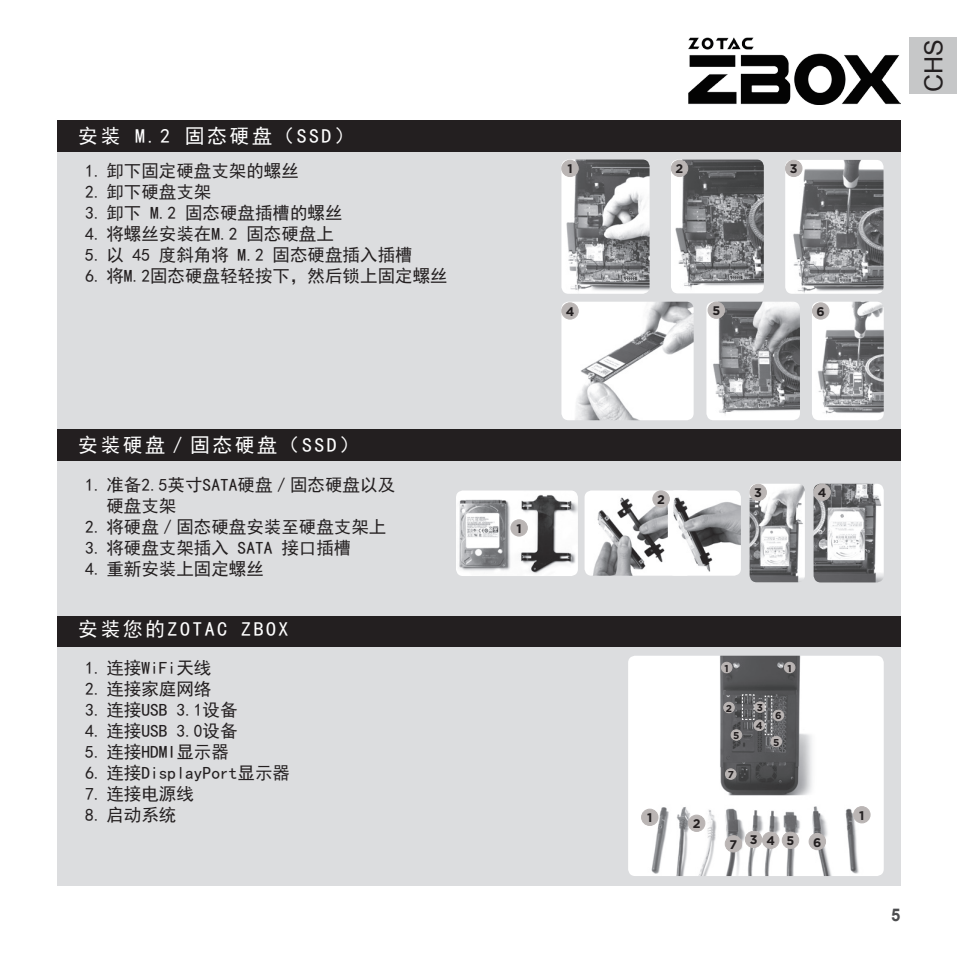
<style>
.page{position:relative;width:957px;height:957px;background:#fff}
.page>*{position:absolute;margin:0;border:0;box-sizing:border-box;transform-origin:0 0}
.t1{font:25px "Arial";color:#231f20}
.t2{font:20px "Sim Hei";letter-spacing:.12em;color:#fff}
.t3{font:17.5px/21px "Sim Hei";color:#231f20}
.t4{font:700 17.5px "Arial";color:#4c4d4f;scale:.95 1}
.t5{font:700 12.5px "Gotham";color:#231f20}
.t6{font:700 10px/18.2px "Gotham";color:#231f20}
</style>
<div class="page">
<div style="left:57px;top:615px;width:843px;height:32px;background:#231f20"></div>
<div style="left:57px;top:120px;width:843px;height:32px;background:#231f20"></div>
<div style="left:57px;top:429px;width:843px;height:32px;background:#231f20"></div>
<div style="left:57px;top:647px;width:843px;height:239px;background:#dcdddf"></div>
<div style="left:57px;top:152px;width:843px;height:277px;background:#dcdddf"></div>
<div style="left:57px;top:461px;width:843px;height:154px;background:#dcdddf"></div>
<img style="left:688px;top:38px;width:212px;height:66px">
<div style="left:910px;top:38px;width:47px;height:56px;background:#c6c7c8"></div>
<img style="left:561px;top:159px;width:88px;height:135px">
<img style="left:671px;top:159px;width:93px;height:134px">
<img style="left:785px;top:160px;width:98px;height:134px">
<img style="left:561px;top:302px;width:132px;height:118px">
<img style="left:706px;top:302px;width:94px;height:118px">
<img style="left:812px;top:302px;width:71px;height:118px">
<div style="left:562px;top:160px;width:16px;height:17px;background:#bab5b4;border-radius:50%"></div>
<div style="left:561px;top:160px;width:17px;height:17px;border:1px solid #bab5b4;border-radius:50%"></div>
<div style="left:671px;top:160px;width:17px;height:17px;background:#bab5b4;border-radius:50%"></div>
<div style="left:671px;top:160px;width:17px;height:17px;border:1px solid #bab5b4;border-radius:50%"></div>
<div style="left:785px;top:160px;width:17px;height:17px;background:#bab5b4;border-radius:50%"></div>
<div style="left:785px;top:160px;width:17px;height:17px;border:1px solid #bab5b4;border-radius:50%"></div>
<div style="left:562px;top:303px;width:16px;height:16px;background:#bab5b4;border-radius:50%"></div>
<div style="left:561px;top:302px;width:17px;height:17px;border:1px solid #bab5b4;border-radius:50%"></div>
<div style="left:708px;top:302px;width:16px;height:16px;background:#bab5b4;border-radius:50%"></div>
<div style="left:708px;top:302px;width:17px;height:17px;border:1px solid #bab5b4;border-radius:50%"></div>
<div style="left:812px;top:303px;width:17px;height:16px;background:#bab5b4;border-radius:50%"></div>
<div style="left:812px;top:302px;width:17px;height:17px;border:1px solid #bab5b4;border-radius:50%"></div>
<img style="left:813px;top:484px;width:70px;height:98px">
<img style="left:749px;top:484px;width:56px;height:98px">
<img style="left:456px;top:490px;width:122px;height:86px">
<img style="left:584px;top:490px;width:84px;height:86px">
<img style="left:668px;top:490px;width:73px;height:86px">
<div style="left:511px;top:520px;width:16px;height:16px;background:#bab5b4;border-radius:50%"></div>
<div style="left:510px;top:519px;width:18px;height:17px;border:1px solid #bab5b4;border-radius:50%"></div>
<div style="left:653px;top:491px;width:16px;height:16px;background:#bab5b4;border-radius:50%"></div>
<div style="left:652px;top:490px;width:17px;height:17px;border:1px solid #bab5b4;border-radius:50%"></div>
<div style="left:750px;top:484px;width:16px;height:16px;background:#bab5b4;border-radius:50%"></div>
<div style="left:749px;top:484px;width:18px;height:17px;border:1px solid #bab5b4;border-radius:50%"></div>
<div style="left:814px;top:484px;width:16px;height:16px;background:#bab5b4;border-radius:50%"></div>
<div style="left:813px;top:484px;width:17px;height:17px;border:1px solid #bab5b4;border-radius:50%"></div>
<img style="left:628px;top:656px;width:255px;height:220px">
<div style="left:721px;top:662px;width:11px;height:11px;background:#bab5b4;border-radius:50%"></div>
<div style="left:721px;top:662px;width:11px;height:11px;border:1px solid #bab5b4;border-radius:50%"></div>
<div style="left:641px;top:809px;width:17px;height:16px;background:#bab5b4;border-radius:50%"></div>
<div style="left:641px;top:809px;width:17px;height:17px;border:1px solid #bab5b4;border-radius:50%"></div>
<div style="left:688px;top:815px;width:17px;height:16px;background:#bab5b4;border-radius:50%"></div>
<div style="left:688px;top:815px;width:17px;height:17px;border:1px solid #bab5b4;border-radius:50%"></div>
<div style="left:784px;top:662px;width:11px;height:11px;background:#bab5b4;border-radius:50%"></div>
<div style="left:784px;top:662px;width:11px;height:11px;border:1px solid #bab5b4;border-radius:50%"></div>
<div style="left:723px;top:702px;width:11px;height:11px;background:#bab5b4;border-radius:50%"></div>
<div style="left:723px;top:702px;width:11px;height:11px;border:1px solid #bab5b4;border-radius:50%"></div>
<div style="left:755px;top:702px;width:10px;height:10px;background:#bab5b4;border-radius:50%"></div>
<div style="left:754px;top:701px;width:11px;height:11px;border:1px solid #bab5b4;border-radius:50%"></div>
<svg style="left:741px;top:694px;width:14px;height:26px"></svg>
<div style="left:754px;top:720px;width:10px;height:10px;background:#bab5b4;border-radius:50%"></div>
<div style="left:753px;top:720px;width:12px;height:11px;border:1px solid #bab5b4;border-radius:50%"></div>
<div style="left:731px;top:730px;width:10px;height:10px;background:#bab5b4;border-radius:50%"></div>
<div style="left:731px;top:729px;width:11px;height:11px;border:1px solid #bab5b4;border-radius:50%"></div>
<div style="left:773px;top:710px;width:10px;height:10px;background:#bab5b4;border-radius:50%"></div>
<div style="left:772px;top:710px;width:12px;height:11px;border:1px solid #bab5b4;border-radius:50%"></div>
<svg style="left:764px;top:695px;width:8px;height:40px"></svg>
<div style="left:771px;top:736px;width:10px;height:11px;background:#bab5b4;border-radius:50%"></div>
<div style="left:770px;top:736px;width:12px;height:11px;border:1px solid #bab5b4;border-radius:50%"></div>
<div style="left:745px;top:831px;width:17px;height:16px;background:#bab5b4;border-radius:50%"></div>
<div style="left:745px;top:831px;width:17px;height:17px;border:1px solid #bab5b4;border-radius:50%"></div>
<div style="left:782px;top:832px;width:16px;height:16px;background:#bab5b4;border-radius:50%"></div>
<div style="left:782px;top:832px;width:17px;height:17px;border:1px solid #bab5b4;border-radius:50%"></div>
<div style="left:809px;top:833px;width:16px;height:16px;background:#bab5b4;border-radius:50%"></div>
<div style="left:809px;top:833px;width:17px;height:17px;border:1px solid #bab5b4;border-radius:50%"></div>
<div style="left:853px;top:806px;width:17px;height:17px;background:#bab5b4;border-radius:50%"></div>
<div style="left:853px;top:806px;width:17px;height:17px;border:1px solid #bab5b4;border-radius:50%"></div>
<div style="left:725px;top:835px;width:16px;height:17px;background:#bab5b4;border-radius:50%"></div>
<div style="left:725px;top:835px;width:17px;height:17px;border:1px solid #bab5b4;border-radius:50%"></div>
<div style="left:725px;top:769px;width:11px;height:10px;background:#bab5b4;border-radius:50%"></div>
<div style="left:725px;top:768px;width:11px;height:11px;border:1px solid #bab5b4;border-radius:50%"></div>
<div style="left:762px;top:832px;width:17px;height:16px;background:#bab5b4;border-radius:50%"></div>
<div style="left:762px;top:832px;width:17px;height:17px;border:1px solid #bab5b4;border-radius:50%"></div>
<p class="t2" style="left:78px;top:126px;width:277px">安装 M.2 固态硬盘（SSD）</p>
<p class="t3" style="left:85px;top:161px;width:215px">1. 卸下固定硬盘支架的螺丝</p>
<p class="t3" style="left:85px;top:182px;width:128px">2. 卸下硬盘支架</p>
<p class="t3" style="left:85px;top:203px;width:259px">3. 卸下 M.2 固态硬盘插槽的螺丝</p>
<p class="t3" style="left:85px;top:224px;width:250px">4. 将螺丝安装在M.2 固态硬盘上</p>
<p class="t3" style="left:85px;top:245px;width:329px">5. 以 45 度斜角将 M.2 固态硬盘插入插槽</p>
<p class="t3" style="left:85px;top:266px;width:364px">6. 将M.2固态硬盘轻轻按下，然后锁上固定螺丝</p>
<p class="t2" style="left:78px;top:434px;width:283px">安装硬盘／固态硬盘（SSD）</p>
<p class="t3" style="left:106px;top:474px;width:290px;text-indent:-21px">1. 准备2.5英寸SATA硬盘／固态硬盘以及硬盘支架</p>
<p class="t3" style="left:85px;top:516px;width:303px">2. 将硬盘／固态硬盘安装至硬盘支架上</p>
<p class="t3" style="left:85px;top:537px;width:268px">3. 将硬盘支架插入 SATA 接口插槽</p>
<p class="t3" style="left:85px;top:558px;width:180px">4. 重新安装上固定螺丝</p>
<p class="t2" style="left:78px;top:619px;width:212px">安装您的ZOTAC ZBOX</p>
<p class="t3" style="left:85px;top:657px;width:128px">1. 连接WiFi天线</p>
<p class="t3" style="left:85px;top:678px;width:128px">2. 连接家庭网络</p>
<p class="t3" style="left:85px;top:699px;width:154px">3. 连接USB 3.1设备</p>
<p class="t3" style="left:85px;top:720px;width:154px">4. 连接USB 3.0设备</p>
<p class="t3" style="left:85px;top:741px;width:145px">5. 连接HDMI显示器</p>
<p class="t3" style="left:85px;top:762px;width:207px">6. 连接DisplayPort显示器</p>
<p class="t3" style="left:85px;top:783px;width:110px">7. 连接电源线</p>
<p class="t3" style="left:85px;top:804px;width:93px">8. 启动系统</p>
<p class="t5" style="left:567px;top:161px;width:7px">1</p>
<p class="t5" style="left:675px;top:161px;width:9px">2</p>
<p class="t5" style="left:790px;top:161px;width:9px">3</p>
<p class="t5" style="left:566px;top:303px;width:10px">4</p>
<p class="t5" style="left:712px;top:302px;width:9px">5</p>
<p class="t5" style="left:816px;top:303px;width:10px">6</p>
<h1 class="t1" style="left:917px;top:92px;width:54px;rotate:-90deg">CHS</h1>
<p class="t5" style="left:516px;top:520px;width:7px">1</p>
<p class="t5" style="left:657px;top:491px;width:9px">2</p>
<p class="t5" style="left:754px;top:485px;width:9px">3</p>
<p class="t5" style="left:818px;top:484px;width:10px">4</p>
<p class="t5" style="left:647px;top:809px;width:7px">1</p>
<p class="t5" style="left:693px;top:815px;width:9px">2</p>
<p class="t6" style="left:724px;top:659px;width:6px">1</p>
<p class="t6" style="left:787px;top:659px;width:6px">1</p>
<p class="t6" style="left:726px;top:699px;width:8px">2</p>
<p class="t6" style="left:756px;top:698px;width:9px">3<br>4</p>
<p class="t6" style="left:733px;top:726px;width:8px">5</p>
<p class="t6" style="left:727px;top:765px;width:8px">7</p>
<p class="t6" style="left:775px;top:706px;width:8px">6</p>
<p class="t6" style="left:773px;top:733px;width:8px">5</p>
<p class="t5" style="left:729px;top:836px;width:9px">7</p>
<p class="t5" style="left:749px;top:831px;width:9px">3</p>
<p class="t5" style="left:786px;top:832px;width:9px">5</p>
<p class="t5" style="left:813px;top:834px;width:10px">6</p>
<p class="t5" style="left:766px;top:832px;width:10px">4</p>
<p class="t5" style="left:859px;top:807px;width:7px">1</p>
<p class="t4" style="left:891px;top:903px;width:11px">5</p>
</div>
